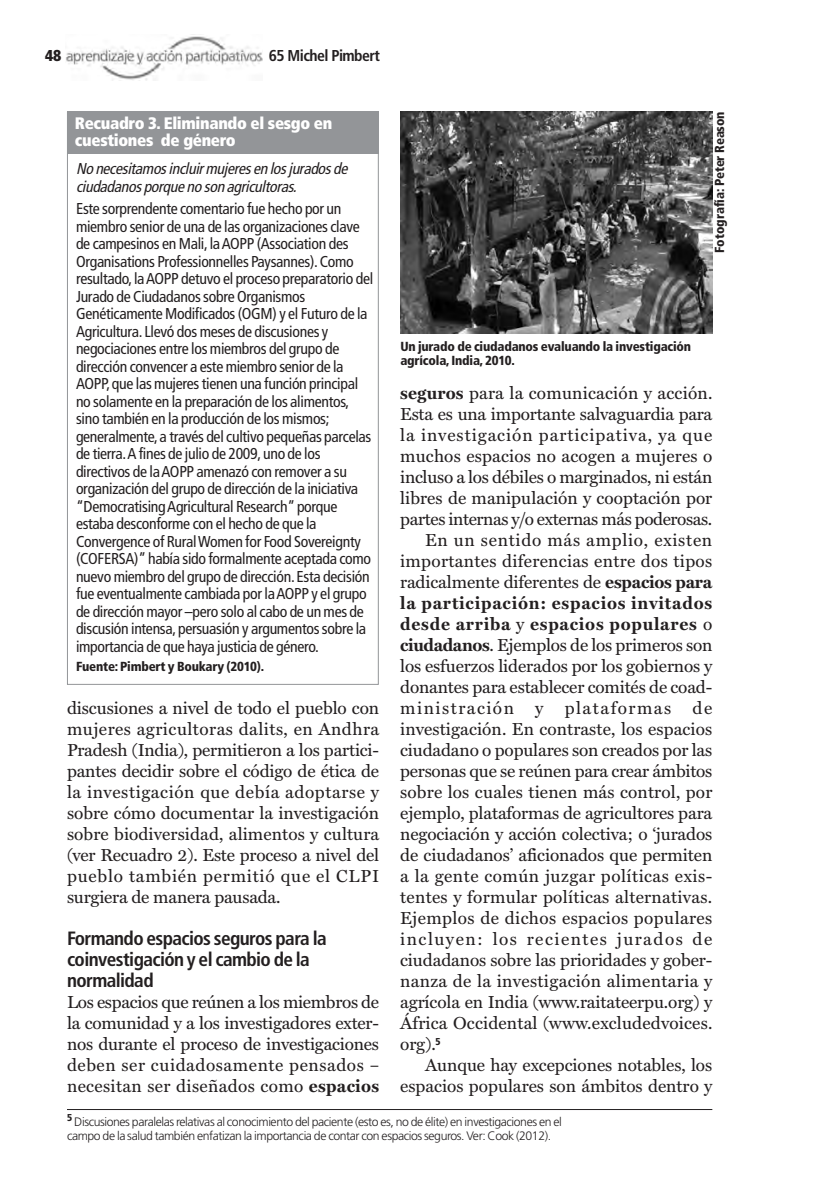
<style>
.page{position:relative;width:829px;height:1191px;background:#fff}
.page>*{position:absolute;margin:0;border:0;box-sizing:border-box;transform-origin:0 0}
.t1{font:700 condensed 19.25px/21px "Frutiger LT Std";letter-spacing:-.03em;color:#231f20}
.t2{font:17.5px/21px "Miller Text";color:#231f20;text-align:justify}
.t3{font:17.5px "Miller Text";letter-spacing:.02em;color:#231f20}
.t4{font:700 17.5px "Miller Text";letter-spacing:.045em;color:#231f20}
.t5{font:17.5px "Miller Text";letter-spacing:.085em;color:#231f20}
.t6{font:17.5px "Miller Text";letter-spacing:-.025em;color:#231f20}
.t7{font:17.5px "Miller Text";letter-spacing:.055em;color:#231f20}
.t8{font:17.5px "Miller Text";letter-spacing:.025em;color:#231f20}
.t9{font:17.5px "Miller Text";letter-spacing:.04em;color:#231f20}
.t10{font:900 condensed 16.62px/17.5px "Frutiger LT Std";letter-spacing:-.02em;color:#fff}
.t11{font:condensed 15.75px/17.5px "Frutiger LT Std";letter-spacing:-.02em;color:#231f20}
.t12{font:italic condensed 15.75px/17.5px "Frutiger LT Std";color:#231f20}
.t13{font:700 condensed 15.75px "Frutiger LT Std";letter-spacing:-.035em;color:#231f20}
.t14{font:900 condensed 15.75px "Frutiger LT Std";color:#231f20}
.t15{font:900 condensed 13.12px/14px "Frutiger LT Std";letter-spacing:-.015em;color:#231f20}
.t16{font:300 12.25px/14px "Frutiger";letter-spacing:-.035em;color:#231f20}
.s1{font-family:"Frutiger"}
.s2{font-weight:700}
.s3{font-weight:400}
</style>
<div class="page">
<img style="left:66px;top:36px;width:196px;height:45px">
<hr style="left:67px;top:1109px;width:645px;height:1px;background:#231f20">
<div style="left:67px;top:112px;width:312px;height:42px;background:#939598"></div>
<img style="left:400px;top:112px;width:312px;height:222px">
<p class="t14" style="left:45px;top:50px;width:18px">48</p>
<p class="t13" style="left:269px;top:50px;width:113px">65 Michel Pimbert</p>
<p class="t15" style="left:713px;top:253px;width:142px;rotate:-90deg"><span class="s1">Fotografía</span>: Peter Reason</p>
<p class="t10" style="left:75px;top:116px;width:259px">Recuadro 3. Eliminando el sesgo en cuestiones de género</p>
<p class="t12" style="left:76px;top:161px;width:276px">No necesitamosincluirmujeresen losjuradosde ciudadanosporque no son agricultoras.</p>
<p class="t11" style="left:76px;top:201px;width:299px">Este sorprendente comentario fue hecho por un miembro senior de una de las organizaciones clave de campesinos en Mali, la AOPP (Association des Organisations Professionnelles Paysannes). Como resultado, la AOPP detuvo el proceso preparatorio del Jurado de Ciudadanos sobre Organismos Genéticamente Modificados (OGM) y el Futuro de la Agricultura. Llevó dos meses de discusiones y negociaciones entre los miembros del grupo de dirección convencer a este miembro senior de la AOPP, que las mujeres tienen una función principal no solamente en la preparación de los alimentos, sino también en la producción de los mismos; generalmente, a través del cultivo pequeñas parcelas de tierra. A fines de julio de 2009, uno de los directivos de la AOPP amenazó con remover a su organización del grupo de dirección de la iniciativa “Democratising Agricultural Research” porque estaba desconforme con el hecho de que la Convergence of Rural Women for Food Sovereignty (COFERSA)” había sido formalmente aceptada como nuevo miembro del grupo de dirección. Esta decisión fue eventualmente cambiada por la AOPP y el grupo de dirección mayor –pero solo al cabo de un mes de discusión intensa, persuasión y argumentos sobre la importancia de que haya justicia de género.</p>
<p class="t15" style="left:76px;top:660px;width:190px">Fuente: Pimbert y Boukary (2010).</p>
<p class="t15" style="left:400px;top:340px;width:292px">Un jurado de ciudadanos evaluando la investigación agrícola, India, 2010.</p>
<p class="t2" style="left:400px;top:384px;width:313px"><span class="s2">seguros</span> para la comunicación y acción.</p>
<p class="t2" style="left:400px;top:405px;width:313px">Esta es una importante salvaguardia para</p>
<p class="t7" style="left:400px;top:428px;width:313px">la investigación participativa, ya que</p>
<p class="t2" style="left:400px;top:447px;width:313px">muchos espacios no acogen a mujeres o</p>
<p class="t2" style="left:400px;top:468px;width:313px">incluso a los débiles o marginados, ni están</p>
<p class="t2" style="left:400px;top:489px;width:313px">libres de manipulación y cooptación por</p>
<p class="t6" style="left:400px;top:512px;width:313px">partes internas y/o externas más poderosas.</p>
<p class="t9" style="left:425px;top:533px;width:289px">En un sentido más amplio, existen</p>
<p class="t2" style="left:400px;top:552px;width:313px">importantes diferencias entre dos tipos</p>
<p class="t2" style="left:400px;top:573px;width:313px">radicalmente diferentes de <span class="s2">espacios para</span></p>
<p class="t4" style="left:400px;top:596px;width:313px">la participación: espacios invitados</p>
<p class="t4" style="left:400px;top:617px;width:313px">desde arriba <span class="s3">y</span> espacios populares <span class="s3">o</span></p>
<p class="t2" style="left:400px;top:636px;width:313px"><span class="s2">ciudadanos</span>. Ejemplos de los primeros son</p>
<p class="t2" style="left:400px;top:657px;width:313px">los esfuerzos liderados por los gobiernos y</p>
<p class="t2" style="left:400px;top:678px;width:313px">donantes para establecer comités de coad-</p>
<p class="t5" style="left:400px;top:701px;width:313px">ministración y plataformas de</p>
<p class="t2" style="left:400px;top:720px;width:313px">investigación. En contraste, los espacios</p>
<p class="t2" style="left:400px;top:741px;width:313px">ciudadano o populares son creados por las</p>
<p class="t2" style="left:400px;top:762px;width:313px">personas que se reúnen para crear ámbitos</p>
<p class="t2" style="left:400px;top:783px;width:313px">sobre los cuales tienen más control, por</p>
<p class="t2" style="left:400px;top:804px;width:313px">ejemplo, plataformas de agricultores para</p>
<p class="t2" style="left:400px;top:825px;width:313px">negociación y acción colectiva; o ‘jurados</p>
<p class="t2" style="left:400px;top:846px;width:313px">de ciudadanos’ aficionados que permiten</p>
<p class="t8" style="left:400px;top:869px;width:313px">a la gente común juzgar políticas exis-</p>
<p class="t2" style="left:400px;top:888px;width:313px">tentes y formular políticas alternativas.</p>
<p class="t3" style="left:400px;top:911px;width:313px">Ejemplos de dichos espacios populares</p>
<p class="t5" style="left:400px;top:932px;width:313px">incluyen: los recientes jurados de</p>
<p class="t2" style="left:400px;top:951px;width:313px">ciudadanos sobre las prioridades y gober-</p>
<p class="t3" style="left:400px;top:974px;width:313px">nanza de la investigación alimentaria y</p>
<p class="t2" style="left:400px;top:993px;width:313px">agrícola en India (www.raitateerpu.org) y</p>
<p class="t2" style="left:400px;top:1014px;width:314px">África Occidental (www.excludedvoices.</p>
<p class="t2" style="left:400px;top:1035px;width:42px">org).<sup>5</sup></p>
<p class="t2" style="left:425px;top:1056px;width:289px">Aunque hay excepciones notables, los</p>
<p class="t2" style="left:400px;top:1077px;width:313px">espacios populares son ámbitos dentro y</p>
<p class="t16" style="left:67px;top:1116px;width:496px"><sup>5</sup> Discusiones paralelas relativas al conocimiento del paciente (esto es, no de élite) en investigaciones en el campo de la salud también enfatizan la importancia de contar con espacios seguros. Ver: Cook (2012).</p>
<p class="t2" style="left:67px;top:699px;width:313px">discusiones a nivel de todo el pueblo con mujeres agricultoras dalits, en Andhra Pradesh (India), permitieron a los partici&shy;pantes decidir sobre el código de ética de la investigación que debía adoptarse y sobre cómo documentar la investigación sobre biodiversidad, alimentos y cultura (ver Recuadro 2). Este proceso a nivel del pueblo también permitió que el CLPI surgiera de manera pausada.</p>
<p class="t1" style="left:67px;top:929px;width:261px">Formando espacios seguros para la coinvestigación y el cambio de la normalidad</p>
<p class="t2" style="left:67px;top:993px;width:313px">Los espacios que reúnen a los miembros de la comunidad y a los investigadores exter&shy;nos durante el proceso de investigaciones deben ser cuidadosamente pensados – necesitan ser diseñados como <span class="s2">espacios</span></p>
</div>
